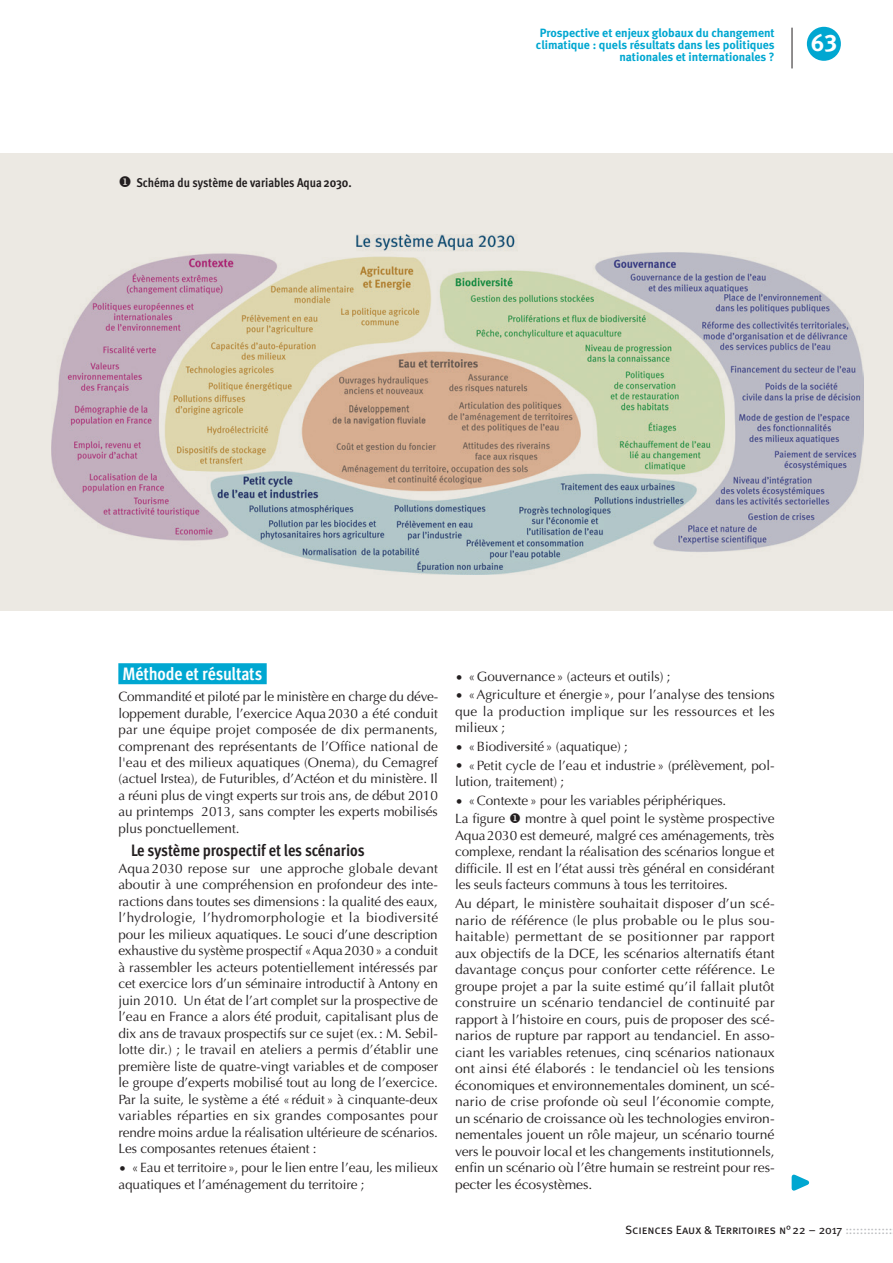
<style>
.page{position:relative;width:893px;height:1263px;background:#fff}
.page>*{position:absolute;margin:0;border:0;box-sizing:border-box;transform-origin:0 0}
.t1{font:24px "Meta Bold Caps Expert";color:#fff}
.t2{font:700 18px "Meta Cond OT";letter-spacing:-.01em;color:#fff}
.t3{font:700 16.5px "Meta Cond OT";color:#231f20}
.t4{font:13.5px/16.5px "Optima";letter-spacing:-.005em;color:#231f20;text-align:justify}
.t5{font:700 12.75px "Meta Cond OT";color:#231f20}
.t6{font:700 12px/12px "Meta";color:#00a7d1;text-align:right}
.t7{font:12px "Meta Book Caps";color:#231f20}
.s1{color:#bcbdc0}
</style>
<div class="page">
<div style="left:0;top:153px;width:893px;height:457px;background:#ece9e3"></div>
<svg style="left:791px;top:1174px;width:19px;height:17px"></svg>
<div style="left:118px;top:663px;width:149px;height:21px;background:#00a7d1"></div>
<img style="left:51px;top:235px;width:813px;height:339px">
<div style="left:807px;top:27px;width:34px;height:34px;background:#00a7d1;border-radius:50%"></div>
<hr style="left:792px;top:28px;width:1px;height:40px;background:#231f20">
<p class="t5" style="left:118px;top:174px;width:235px">◆ Schéma du système de variables Aqua 2030.</p>
<p class="t6" style="left:536px;top:27px;width:240px">Prospective et enjeux globaux du changement climatique : quels résultats dans les politiques nationales et internationales ?</p>
<h1 class="t1" style="left:811px;top:28px;width:28px">63</h1>
<h2 class="t2" style="left:123px;top:662px;width:141px">Méthode et résultats</h2>
<p class="t4" style="left:118px;top:688px;width:321px">Commandité et piloté par le ministère en charge du déve&shy;loppement durable, l’exercice Aqua2030 a été conduit par une équipe projet composée de dix permanents, comprenant des représentants de l’Office national de l'eau et des milieux aquatiques (Onema), du Cemagref (actuel Irstea), de Futuribles, d’Actéon et du ministère. Il a réuni plus de vingt experts sur trois ans, de début 2010 au printemps 2013, sans compter les experts mobilisés plus ponctuellement.</p>
<p class="t3" style="left:131px;top:840px;width:235px">Le système prospectif et les scénarios</p>
<p class="t4" style="left:118px;top:860px;width:321px">Aqua 2030 repose sur une approche globale devant aboutir à une compréhension en profondeur des inte&shy;ractions dans toutes ses dimensions : la qualité des eaux, l’hydrologie, l’hydromorphologie et la biodiversité pour les milieux aquatiques. Le souci d’une description exhaustive du système prospectif «Aqua2030» a conduit à rassembler les acteurs potentiellement intéressés par cet exercice lors d’un séminaire introductif à Antony en juin 2010. Un état de l’art complet sur la prospective de l’eau en France a alors été produit, capitalisant plus de dix ans de travaux prospectifs sur ce sujet (ex.: M. Sebil&shy;lotte dir.) ; le travail en ateliers a permis d’établir une première liste de quatre-vingt variables et de composer le groupe d’experts mobilisé tout au long de l’exercice.<br>Par la suite, le système a été «réduit» à cinquante-deux variables réparties en six grandes composantes pour rendre moins ardue la réalisation ultérieure de scénarios.<br>Les composantes retenues étaient :</p>
<p class="t4" style="left:118px;top:1159px;width:321px">• «Eau et territoire», pour le lien entre l’eau, les milieux aquatiques et l’aménagement du territoire ;</p>
<p class="t4" style="left:455px;top:668px;width:217px">• «Gouvernance» (acteurs et outils) ;</p>
<p class="t4" style="left:455px;top:687px;width:321px">• «Agriculture et énergie», pour l’analyse des tensions que la production implique sur les ressources et les milieux ;</p>
<p class="t4" style="left:455px;top:738px;width:174px">• «Biodiversité» (aquatique) ;</p>
<p class="t4" style="left:455px;top:757px;width:321px">• «Petit cycle de l’eau et industrie » (prélèvement, pol&shy;lution, traitement) ;</p>
<p class="t4" style="left:455px;top:791px;width:321px;line-height:18.6px">• «Contexte» pour les variables périphériques.<br>La figure ◆ montre à quel point le système prospective</p>
<p class="t4" style="left:455px;top:827px;width:321px">Aqua2030 est demeuré, malgré ces aménagements, très complexe, rendant la réalisation des scénarios longue et difficile. Il est en l’état aussi très général en considérant les seuls facteurs communs à tous les territoires.</p>
<p class="t4" style="left:455px;top:895px;width:321px">Au départ, le ministère souhaitait disposer d’un scé&shy;nario de référence (le plus probable ou le plus sou&shy;haitable) permettant de se positionner par rapport aux objectifs de la DCE, les scénarios alternatifs étant davantage conçus pour conforter cette référence. Le groupe projet a par la suite estimé qu’il fallait plutôt construire un scénario tendanciel de continuité par rapport à l’histoire en cours, puis de proposer des scé&shy;narios de rupture par rapport au tendanciel. En asso&shy;ciant les variables retenues, cinq scénarios nationaux ont ainsi été élaborés : le tendanciel où les tensions économiques et environnementales dominent, un scé&shy;nario de crise profonde où seul l’économie compte, un scénario de croissance où les technologies environ&shy;nementales jouent un rôle majeur, un scénario tourné vers le pouvoir local et les changements institutionnels, enfin un scénario où l’être humain se restreint pour res&shy;pecter les écosystèmes.</p>
<p class="t7" style="left:625px;top:1223px;width:269px">Sciences Eaux &amp; Territoires n°22 – 2017 <span class="s1">:::::::::::::</span></p>
</div>
